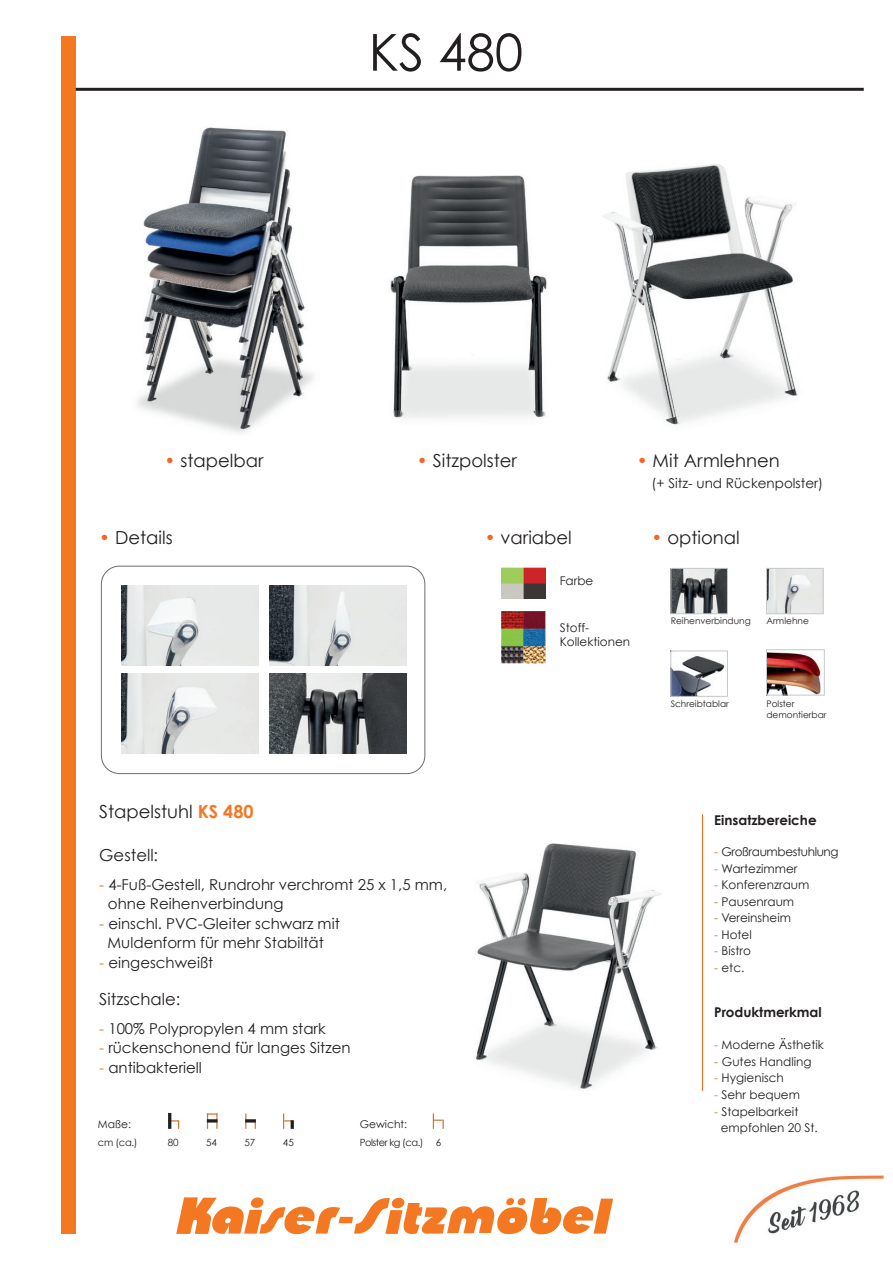
<style>
.page{position:relative;width:893px;height:1263px;background:#fff}
.page>*{position:absolute;margin:0;border:0;box-sizing:border-box;transform-origin:0 0}
.t1{font:51px "Century Gothic";color:#231f20}
.t2{font:18px "Century Gothic";color:#231f20}
.t3{font:16.5px "Century Gothic";color:#231f20}
.t4{font:15px/19.5px "Century Gothic";color:#231f20}
.t5{font:700 13.5px "Century Gothic";color:#231f20}
.t6{font:13.5px "Century Gothic";color:#231f20}
.t7{font:12px/16.5px "Century Gothic";color:#231f20}
.t8{font:12px "Century Gothic";letter-spacing:-.03em;color:#231f20}
.t9{font:10.65px "Century Gothic";color:#231f20}
.t10{font:9.9px "Century Gothic";letter-spacing:-.05em;color:#231f20}
.t11{font:9px/10.8px "Century Gothic";color:#231f20}
.s1{color:#f36522}
.s2{font-weight:700;color:#f47821}
.s3{color:#f47821}
</style>
<div class="page">
<svg style="left:176px;top:1197px;width:437px;height:38px"></svg>
<img style="left:733px;top:1175px;width:151px;height:68px">
<div style="left:62px;top:36px;width:14px;height:1197px;background:#f47821"></div>
<hr style="left:76px;top:88px;width:788px;height:3px;background:#231f20">
<img style="left:475px;top:843px;width:187px;height:247px">
<img style="left:390px;top:175px;width:157px;height:243px">
<img style="left:603px;top:164px;width:196px;height:261px">
<img style="left:137px;top:127px;width:177px;height:306px">
<img style="left:501px;top:568px;width:45px;height:31px">
<img style="left:673px;top:570px;width:53px;height:42px">
<div style="left:671px;top:568px;width:57px;height:46px;border:1px solid #c7c8ca"></div>
<hr style="left:702px;top:814px;width:1px;height:277px;background:#f36522">
<img style="left:768px;top:652px;width:53px;height:41px">
<div style="left:766px;top:649px;width:58px;height:46px;border:1px solid #c7c8ca"></div>
<img style="left:501px;top:611px;width:45px;height:52px">
<img style="left:121px;top:586px;width:138px;height:80px">
<img style="left:269px;top:586px;width:138px;height:80px">
<img style="left:121px;top:674px;width:138px;height:80px">
<img style="left:269px;top:674px;width:138px;height:80px">
<img style="left:673px;top:655px;width:52px;height:39px">
<div style="left:671px;top:651px;width:57px;height:45px;border:1px solid #c7c8ca"></div>
<img style="left:768px;top:570px;width:53px;height:42px">
<div style="left:766px;top:568px;width:57px;height:46px;border:1px solid #c7c8ca"></div>
<svg style="left:171px;top:1120px;width:8px;height:9px"></svg>
<hr style="left:168px;top:1113px;width:3px;height:16px;background:#231f20">
<svg style="left:433px;top:1113px;width:11px;height:16px"></svg>
<svg style="left:207px;top:1113px;width:11px;height:16px"></svg>
<svg style="left:245px;top:1113px;width:11px;height:16px"></svg>
<svg style="left:283px;top:1113px;width:11px;height:16px"></svg>
<div style="left:101px;top:566px;width:324px;height:208px;border:1px solid #6c6d70;border-radius:18px"></div>
<h1 class="t1" style="left:369px;top:21px;width:156px">KS 480</h1>
<p class="t2" style="left:165px;top:449px;width:100px"><span class="s1">•</span> stapelbar</p>
<p class="t2" style="left:417px;top:449px;width:102px"><span class="s1">•</span> Sitzpolster</p>
<p class="t2" style="left:637px;top:449px;width:145px"><span class="s1">•</span> Mit Armlehnen</p>
<p class="t6" style="left:652px;top:475px;width:173px">(+ Sitz- und Rückenpolster)</p>
<p class="t2" style="left:99px;top:526px;width:75px"><span class="s1">•</span> Details</p>
<p class="t2" style="left:485px;top:526px;width:89px"><span class="s1">•</span> variabel</p>
<p class="t7" style="left:560px;top:572px;width:35px">Farbe</p>
<p class="t2" style="left:651px;top:526px;width:90px"><span class="s1">•</span> optional</p>
<p class="t2" style="left:99px;top:801px;width:156px">Stapelstuhl <span class="s2">KS 480</span></p>
<p class="t3" style="left:99px;top:845px;width:61px">Gestell:</p>
<p class="t4" style="left:108px;top:874px;width:341px;text-indent:-9px"><span class="s1">-</span> 4-Fuß-Gestell, Rundrohr verchromt 25 x 1,5 mm, ohne Reihenverbindung</p>
<p class="t4" style="left:99px;top:913px;width:242px;text-align:center"><span class="s1">-</span> einschl. PVC-Gleiter schwarz mit<br>Muldenform für mehr Stabiltät</p>
<p class="t4" style="left:99px;top:952px;width:116px"><span class="s3">-</span> eingeschweißt</p>
<p class="t3" style="left:99px;top:989px;width:83px">Sitzschale:</p>
<p class="t4" style="left:99px;top:1018px;width:228px"><span class="s3">-</span> 100% Polypropylen 4 mm stark</p>
<p class="t4" style="left:99px;top:1038px;width:253px"><span class="s3">-</span> rückenschonend für langes Sitzen</p>
<p class="t4" style="left:99px;top:1057px;width:104px"><span class="s3">-</span> antibakteriell</p>
<p class="t9" style="left:98px;top:1118px;width:35px">Maße:</p>
<p class="t10" style="left:98px;top:1137px;width:41px">cm (ca.)</p>
<p class="t10" style="left:168px;top:1137px;width:12px">80</p>
<p class="t10" style="left:206px;top:1137px;width:12px">54</p>
<p class="t10" style="left:244px;top:1137px;width:12px">57</p>
<p class="t10" style="left:283px;top:1137px;width:12px">45</p>
<p class="t9" style="left:360px;top:1118px;width:49px">Gewicht:</p>
<p class="t10" style="left:360px;top:1137px;width:83px">Polster kg (ca.) 6</p>
<p class="t7" style="left:560px;top:620px;width:72px;line-height:14.4px">Stoff-<br>Kollektionen</p>
<p class="t11" style="left:671px;top:615px;width:82px">Reihenverbindung</p>
<p class="t11" style="left:766px;top:615px;width:44px">Armlehne</p>
<p class="t11" style="left:671px;top:698px;width:60px">Schreibtablar</p>
<p class="t11" style="left:766px;top:698px;width:62px">Polster demontierbar</p>
<p class="t5" style="left:714px;top:812px;width:104px">Einsatzbereiche</p>
<p class="t8" style="left:714px;top:845px;width:126px"><span class="s1">-</span> Großraumbestuhlung</p>
<p class="t7" style="left:714px;top:860px;width:85px"><span class="s1">-</span> Wartezimmer</p>
<p class="t7" style="left:714px;top:876px;width:97px"><span class="s1">-</span> Konferenzraum</p>
<p class="t7" style="left:714px;top:893px;width:82px"><span class="s1">-</span> Pausenraum</p>
<p class="t7" style="left:714px;top:909px;width:78px"><span class="s1">-</span> Vereinsheim</p>
<p class="t7" style="left:714px;top:926px;width:39px"><span class="s1">-</span> Hotel</p>
<p class="t7" style="left:714px;top:942px;width:38px"><span class="s1">-</span> Bistro</p>
<p class="t7" style="left:714px;top:959px;width:32px"><span class="s1">-</span> etc.</p>
<p class="t5" style="left:714px;top:1003px;width:109px">Produktmerkmal</p>
<p class="t7" style="left:714px;top:1037px;width:111px"><span class="s1">-</span> Moderne Ästhetik</p>
<p class="t7" style="left:714px;top:1053px;width:99px"><span class="s1">-</span> Gutes Handling</p>
<p class="t7" style="left:714px;top:1070px;width:71px"><span class="s3">-</span> Hygienisch</p>
<p class="t7" style="left:714px;top:1086px;width:87px"><span class="s3">-</span> Sehr bequem</p>
<p class="t7" style="left:721px;top:1103px;width:99px;text-indent:-7px"><span class="s3">-</span> Stapelbarkeit empfohlen 20 St.</p>
</div>
